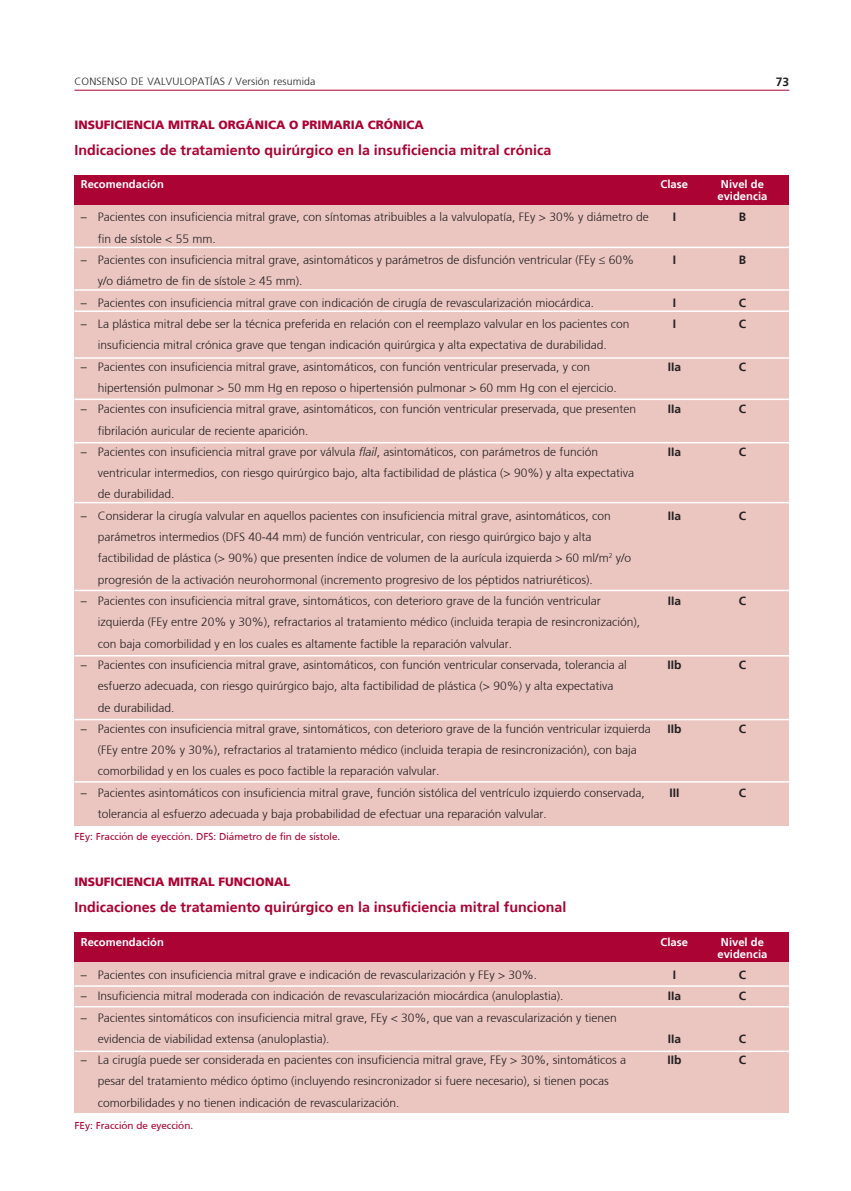
<style>
.page{position:relative;width:851px;height:1191px;background:#fff}
.page>*{position:absolute;margin:0;border:0;box-sizing:border-box;transform-origin:0 0}
.subtit1n{font:700 14.25px "Frutiger";color:#ab0333}
.tabla{font:300 12px "Frutiger";color:#231f20}
.subtit{font:900 12px "Frutiger";color:#ab0333}
.tabla-2{font:700 12px "Frutiger";color:#231f20}
.tabla-3{font:700 11.25px/12px "Frutiger";color:#fff;text-align:center}
.tabla_pie{font:10.5px "Frutiger";color:#ab0333}
.t1{font:300 10.5px "Frutiger";letter-spacing:.015em;color:#231f20}
.s1{font-style:italic}
</style>
<div class="page">
<hr style="left:74px;top:90px;width:715px;height:1px;background:#ab0333">
<div style="left:74px;top:204px;width:715px;height:621px;background:#ebc6c1"></div>
<div style="left:74px;top:175px;width:715px;height:29px;background:#ab0333"></div>
<hr style="left:74px;top:247px;width:715px;height:1px;background:#fff">
<hr style="left:74px;top:589px;width:715px;height:2px;background:#fff">
<hr style="left:74px;top:289px;width:715px;height:2px;background:#fff">
<hr style="left:74px;top:310px;width:715px;height:2px;background:#fff">
<hr style="left:74px;top:655px;width:715px;height:1px;background:#fff">
<hr style="left:74px;top:719px;width:715px;height:1px;background:#fff">
<hr style="left:74px;top:781px;width:715px;height:1px;background:#fff">
<hr style="left:74px;top:502px;width:715px;height:1px;background:#fff">
<div style="left:74px;top:961px;width:715px;height:151px;background:#ebc6c1"></div>
<div style="left:74px;top:932px;width:715px;height:29px;background:#ab0333"></div>
<hr style="left:74px;top:1006px;width:715px;height:1px;background:#fff">
<hr style="left:74px;top:1050px;width:715px;height:2px;background:#fff">
<hr style="left:74px;top:985px;width:715px;height:1px;background:#fff">
<hr style="left:74px;top:357px;width:715px;height:2px;background:#fff">
<hr style="left:74px;top:398px;width:715px;height:2px;background:#fff">
<hr style="left:74px;top:442px;width:715px;height:1px;background:#fff">
<p class="t1" style="left:74px;top:76px;width:242px">CONSENSO DE VALVULOPATÍAS / Versión resumida</p>
<p class="tabla-2" style="left:775px;top:75px;width:15px">73</p>
<p class="subtit" style="left:74px;top:118px;width:351px">INSUFICIENCIA MITRAL ORGÁNICA O PRIMARIA CRÓNICA</p>
<p class="subtit1n" style="left:74px;top:141px;width:478px">Indicaciones de tratamiento quirúrgico en la insuficiencia mitral crónica</p>
<p class="tabla-3" style="left:81px;top:178px;width:85px">Recomendación</p>
<p class="tabla-3" style="left:660px;top:178px;width:29px">Clase</p>
<p class="tabla-3" style="left:717px;top:178px;width:52px">Nivel de evidencia</p>
<p class="tabla" style="left:81px;top:210px;width:569px">– Pacientes con insuficiencia mitral grave, con síntomas atribuibles a la valvulopatía, FEy &gt; 30% y diámetro de</p>
<p class="tabla-2" style="left:672px;top:210px;width:5px">I</p>
<p class="tabla-2" style="left:738px;top:210px;width:9px">B</p>
<p class="tabla" style="left:98px;top:232px;width:119px">fin de sístole &lt; 55 mm.</p>
<p class="tabla" style="left:81px;top:253px;width:554px">– Pacientes con insuficiencia mitral grave, asintomáticos y parámetros de disfunción ventricular (FEy ≤ 60%</p>
<p class="tabla-2" style="left:672px;top:253px;width:5px">I</p>
<p class="tabla-2" style="left:738px;top:253px;width:9px">B</p>
<p class="tabla" style="left:98px;top:274px;width:206px">y/o diámetro de fin de sístole ≥ 45 mm).</p>
<p class="tabla" style="left:81px;top:296px;width:514px">– Pacientes con insuficiencia mitral grave con indicación de cirugía de revascularización miocárdica.</p>
<p class="tabla-2" style="left:672px;top:295px;width:5px">I</p>
<p class="tabla-2" style="left:738px;top:295px;width:9px">C</p>
<p class="tabla" style="left:81px;top:317px;width:550px">– La plástica mitral debe ser la técnica preferida en relación con el reemplazo valvular en los pacientes con</p>
<p class="tabla-2" style="left:672px;top:317px;width:5px">I</p>
<p class="tabla-2" style="left:738px;top:317px;width:9px">C</p>
<p class="tabla" style="left:98px;top:338px;width:510px">insuficiencia mitral crónica grave que tengan indicación quirúrgica y alta expectativa de durabilidad.</p>
<p class="tabla" style="left:81px;top:360px;width:511px">– Pacientes con insuficiencia mitral grave, asintomáticos, con función ventricular preservada, y con</p>
<p class="tabla-2" style="left:667px;top:359px;width:15px">IIa</p>
<p class="tabla-2" style="left:738px;top:359px;width:9px">C</p>
<p class="tabla" style="left:98px;top:381px;width:520px">hipertensión pulmonar &gt; 50 mm Hg en reposo o hipertensión pulmonar &gt; 60 mm Hg con el ejercicio.</p>
<p class="tabla" style="left:81px;top:402px;width:557px">– Pacientes con insuficiencia mitral grave, asintomáticos, con función ventricular preservada, que presenten</p>
<p class="tabla-2" style="left:667px;top:402px;width:15px">IIa</p>
<p class="tabla-2" style="left:738px;top:402px;width:9px">C</p>
<p class="tabla" style="left:98px;top:423px;width:212px">fibrilación auricular de reciente aparición.</p>
<p class="tabla" style="left:81px;top:445px;width:519px">– Pacientes con insuficiencia mitral grave por válvula <span class="s1">flail</span>, asintomáticos, con parámetros de función</p>
<p class="tabla-2" style="left:667px;top:444px;width:15px">IIa</p>
<p class="tabla-2" style="left:738px;top:444px;width:9px">C</p>
<p class="tabla" style="left:98px;top:466px;width:537px">ventricular intermedios, con riesgo quirúrgico bajo, alta factibilidad de plástica (&gt; 90%) y alta expectativa</p>
<p class="tabla" style="left:98px;top:487px;width:78px">de durabilidad.</p>
<p class="tabla" style="left:81px;top:509px;width:531px">– Considerar la cirugía valvular en aquellos pacientes con insuficiencia mitral grave, asintomáticos, con</p>
<p class="tabla-2" style="left:667px;top:508px;width:15px">IIa</p>
<p class="tabla-2" style="left:738px;top:508px;width:9px">C</p>
<p class="tabla" style="left:98px;top:530px;width:495px">parámetros intermedios (DFS 40-44 mm) de función ventricular, con riesgo quirúrgico bajo y alta</p>
<p class="tabla" style="left:98px;top:551px;width:535px">factibilidad de plástica (&gt; 90%) que presenten índice de volumen de la aurícula izquierda &gt; 60 ml/m<sup>2</sup> y/o</p>
<p class="tabla" style="left:98px;top:573px;width:496px">progresión de la activación neurohormonal (incremento progresivo de los péptidos natriuréticos).</p>
<p class="tabla" style="left:81px;top:594px;width:521px">– Pacientes con insuficiencia mitral grave, sintomáticos, con deterioro grave de la función ventricular</p>
<p class="tabla-2" style="left:667px;top:594px;width:15px">IIa</p>
<p class="tabla-2" style="left:738px;top:594px;width:9px">C</p>
<p class="tabla" style="left:98px;top:615px;width:544px">izquierda (FEy entre 20% y 30%), refractarios al tratamiento médico (incluida terapia de resincronización),</p>
<p class="tabla" style="left:98px;top:636px;width:416px">con baja comorbilidad y en los cuales es altamente factible la reparación valvular.</p>
<p class="tabla" style="left:81px;top:658px;width:547px">– Pacientes con insuficiencia mitral grave, asintomáticos, con función ventricular conservada, tolerancia al</p>
<p class="tabla-2" style="left:667px;top:657px;width:16px">IIb</p>
<p class="tabla-2" style="left:738px;top:657px;width:9px">C</p>
<p class="tabla" style="left:98px;top:679px;width:517px">esfuerzo adecuada, con riesgo quirúrgico bajo, alta factibilidad de plástica (&gt; 90%) y alta expectativa</p>
<p class="tabla" style="left:98px;top:700px;width:78px">de durabilidad.</p>
<p class="tabla" style="left:81px;top:722px;width:571px">– Pacientes con insuficiencia mitral grave, sintomáticos, con deterioro grave de la función ventricular izquierda</p>
<p class="tabla-2" style="left:667px;top:721px;width:16px">IIb</p>
<p class="tabla-2" style="left:738px;top:721px;width:9px">C</p>
<p class="tabla" style="left:98px;top:743px;width:540px">(FEy entre 20% y 30%), refractarios al tratamiento médico (incluida terapia de resincronización), con baja</p>
<p class="tabla" style="left:98px;top:764px;width:343px">comorbilidad y en los cuales es poco factible la reparación valvular.</p>
<p class="tabla" style="left:81px;top:786px;width:565px">– Pacientes asintomáticos con insuficiencia mitral grave, función sistólica del ventrículo izquierdo conservada,</p>
<p class="tabla-2" style="left:669px;top:785px;width:12px">III</p>
<p class="tabla-2" style="left:738px;top:785px;width:9px">C</p>
<p class="tabla" style="left:98px;top:807px;width:450px">tolerancia al esfuerzo adecuada y baja probabilidad de efectuar una reparación valvular.</p>
<p class="tabla_pie" style="left:74px;top:830px;width:267px">FEy: Fracción de eyección. DFS: Diámetro de fin de sístole.</p>
<p class="subtit" style="left:74px;top:874px;width:217px">INSUFICIENCIA MITRAL FUNCIONAL</p>
<p class="subtit1n" style="left:74px;top:898px;width:493px">Indicaciones de tratamiento quirúrgico en la insuficiencia mitral funcional</p>
<p class="tabla-3" style="left:81px;top:935px;width:85px">Recomendación</p>
<p class="tabla-3" style="left:660px;top:935px;width:29px">Clase</p>
<p class="tabla-3" style="left:717px;top:935px;width:52px">Nivel de evidencia</p>
<p class="tabla" style="left:81px;top:968px;width:458px">– Pacientes con insuficiencia mitral grave e indicación de revascularización y FEy &gt; 30%.</p>
<p class="tabla-2" style="left:672px;top:967px;width:5px">I</p>
<p class="tabla-2" style="left:738px;top:967px;width:9px">C</p>
<p class="tabla" style="left:81px;top:989px;width:484px">– Insuficiencia mitral moderada con indicación de revascularización miocárdica (anuloplastia).</p>
<p class="tabla-2" style="left:667px;top:989px;width:15px">IIa</p>
<p class="tabla-2" style="left:738px;top:989px;width:9px">C</p>
<p class="tabla" style="left:81px;top:1010px;width:537px">– Pacientes sintomáticos con insuficiencia mitral grave, FEy &lt; 30%, que van a revascularización y tienen</p>
<p class="tabla" style="left:98px;top:1032px;width:233px">evidencia de viabilidad extensa (anuloplastia).</p>
<p class="tabla-2" style="left:667px;top:1031px;width:15px">IIa</p>
<p class="tabla-2" style="left:738px;top:1031px;width:9px">C</p>
<p class="tabla" style="left:81px;top:1053px;width:546px">– La cirugía puede ser considerada en pacientes con insuficiencia mitral grave, FEy &gt; 30%, sintomáticos a</p>
<p class="tabla-2" style="left:667px;top:1053px;width:16px">IIb</p>
<p class="tabla-2" style="left:738px;top:1053px;width:9px">C</p>
<p class="tabla" style="left:98px;top:1074px;width:512px">pesar del tratamiento médico óptimo (incluyendo resincronizador si fuere necesario), si tienen pocas</p>
<p class="tabla" style="left:98px;top:1095px;width:303px">comorbilidades y no tienen indicación de revascularización.</p>
<p class="tabla_pie" style="left:74px;top:1119px;width:120px">FEy: Fracción de eyección.</p>
</div>
